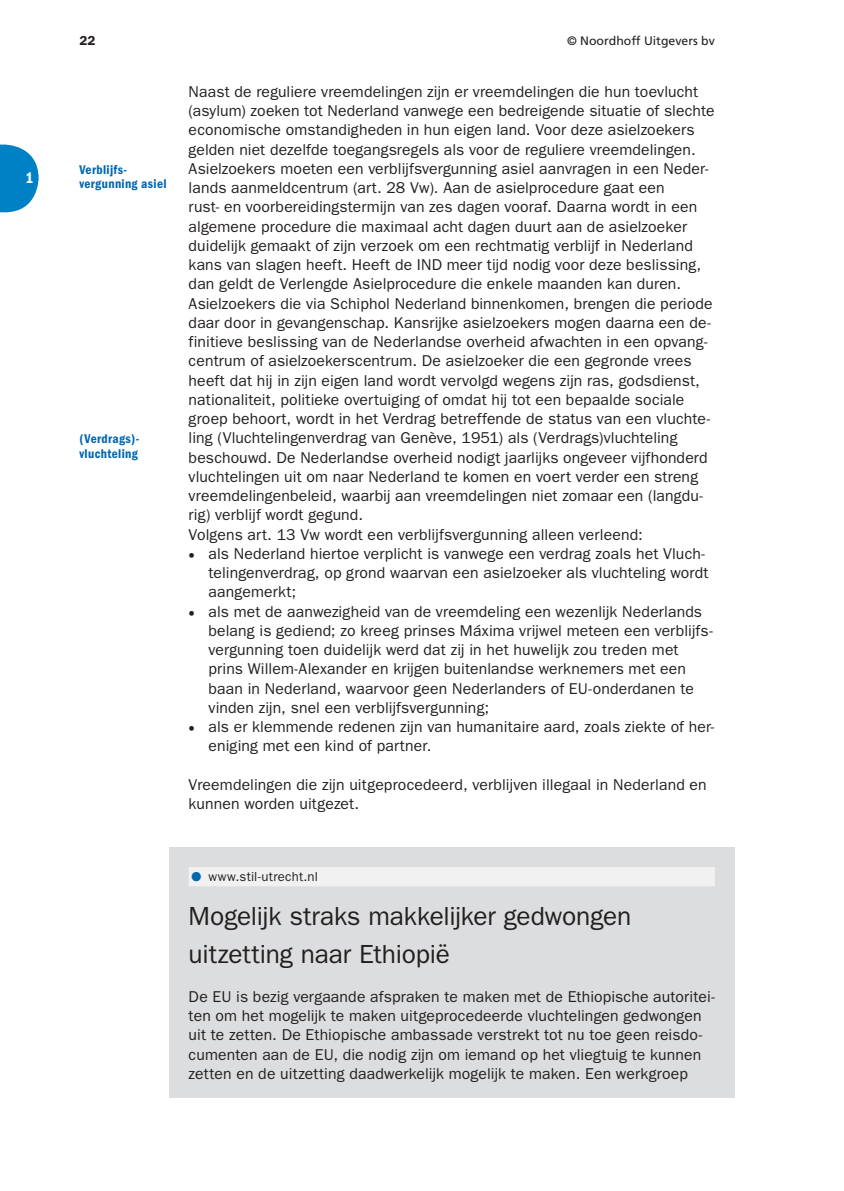
<style>
.page{position:relative;width:844px;height:1191px;background:#fff}
.page>*{position:absolute;margin:0;border:0;box-sizing:border-box;transform-origin:0 0}
.t1{font:26.25px/38.5px "ITC Franklin Gothic Std";letter-spacing:-.01em;color:#231f20}
.t2{font:15.75px/19.2px "ITC Franklin Gothic Std";letter-spacing:.005em;color:#231f20}
.t3{font:15.75px "ITC Franklin Gothic Std Dm Cd";color:#fff}
.t4{font:13.12px/14.5px "ITC Franklin Gothic Std Dm Cd";letter-spacing:.025em;color:#0067b1}
.t5{font:13.12px "ITC Franklin Gothic Std";letter-spacing:.02em;color:#231f20}
.t6{font:600 13.12px "ITC Franklin Gothic Std";color:#231f20}
.t7{font:12.25px "Frutiger LT Std";color:#231f20}
.s1{font-family:"WN Mo HO Picto Regular";font-size:7px;color:#0067b1}
</style>
<div class="page">
<svg style="left:0;top:145px;width:39px;height:67px"></svg>
<div style="left:169px;top:847px;width:565px;height:251px;background:#dcddde"></div>
<div style="left:189px;top:867px;width:525px;height:19px;background:#f1f1f2"></div>
<p class="t3" style="left:26px;top:172px;width:10px">1</p>
<p class="t6" style="left:79px;top:35px;width:17px">22</p>
<p class="t7" style="left:567px;top:35px;width:149px">© Noordhoff Uitgevers bv</p>
<p class="t4" style="left:79px;top:163px;width:89px">Verblijfs&shy;vergunning asiel</p>
<p class="t4" style="left:79px;top:433px;width:61px">(Verdrags)- vluchteling</p>
<p class="t2" style="left:189px;top:83px;width:527px">Naast de reguliere vreemdelingen zijn er vreemdelingen die hun toevlucht (asylum) zoeken tot Nederland vanwege een bedreigende situatie of slechte economische omstandigheden in hun eigen land. Voor deze asielzoekers gelden niet dezelfde toegangsregels als voor de reguliere vreemdelingen.<br>Asielzoekers moeten een verblijfsvergunning asiel aanvragen in een Neder&shy;lands aanmeldcentrum (art. 28 Vw). Aan de asielprocedure gaat een<br>rust- en voorbereidingstermijn van zes dagen vooraf. Daarna wordt in een algemene procedure die maximaal acht dagen duurt aan de asielzoeker duidelijk gemaakt of zijn verzoek om een rechtmatig verblijf in Nederland kans van slagen heeft. Heeft de IND meer tijd nodig voor deze beslissing, dan geldt de Verlengde Asielprocedure die enkele maanden kan duren.<br>Asielzoekers die via Schiphol Nederland binnenkomen, brengen die periode daar door in gevangenschap. Kansrijke asielzoekers mogen daarna een de&shy;finitieve beslissing van de Nederlandse overheid afwachten in een opvang&shy;centrum of asielzoekerscentrum. De asielzoeker die een gegronde vrees heeft dat hij in zijn eigen land wordt vervolgd wegens zijn ras, godsdienst, nationaliteit, politieke overtuiging of omdat hij tot een bepaalde sociale groep behoort, wordt in het Verdrag betreffende de status van een vluchte&shy;ling (Vluchtelingenverdrag van Genève, 1951) als (Verdrags)vluchteling beschouwd. De Nederlandse overheid nodigt jaarlijks ongeveer vijfhonderd vluchtelingen uit om naar Nederland te komen en voert verder een streng vreemdelingenbeleid, waarbij aan vreemdelingen niet zomaar een (langdu&shy;rig) verblijf wordt gegund.<br>Volgens art. 13 Vw wordt een verblijfsvergunning alleen verleend:</p>
<p class="t2" style="left:208px;top:545px;width:507px">als Nederland hiertoe verplicht is vanwege een verdrag zoals het Vluch&shy;telingenverdrag, op grond waarvan een asielzoeker als vluchteling wordt aangemerkt;<br>als met de aanwezigheid van de vreemdeling een wezenlijk Nederlands belang is gediend; zo kreeg prinses Máxima vrijwel meteen een verblijfs&shy;vergunning toen duidelijk werd dat zij in het huwelijk zou treden met prins Willem-Alexander en krijgen buitenlandse werknemers met een baan in Nederland, waarvoor geen Nederlanders of EU-onderdanen te vinden zijn, snel een verblijfsvergunning;<br>als er klemmende redenen zijn van humanitaire aard, zoals ziekte of her&shy;eniging met een kind of partner.</p>
<p class="t2" style="left:189px;top:776px;width:519px">Vreemdelingen die zijn uitgeprocedeerd, verblijven illegaal in Nederland en kunnen worden uitgezet.</p>
<p class="t5" style="left:191px;top:871px;width:128px"><span class="s1">1</span> www.stil-utrecht.nl</p>
<h1 class="t1" style="left:189px;top:898px;width:444px">Mogelijk straks makkelijker gedwongen uitzetting naar Ethiopië</h1>
<p class="t2" style="left:189px;top:988px;width:527px">De EU is bezig vergaande afspraken te maken met de Ethiopische autoritei&shy;ten om het mogelijk te maken uitgeprocedeerde vluchtelingen gedwongen uit te zetten. De Ethiopische ambassade verstrekt tot nu toe geen reisdo&shy;cumenten aan de EU, die nodig zijn om iemand op het vliegtuig te kunnen zetten en de uitzetting daadwerkelijk mogelijk te maken. Een werkgroep</p>
</div>
